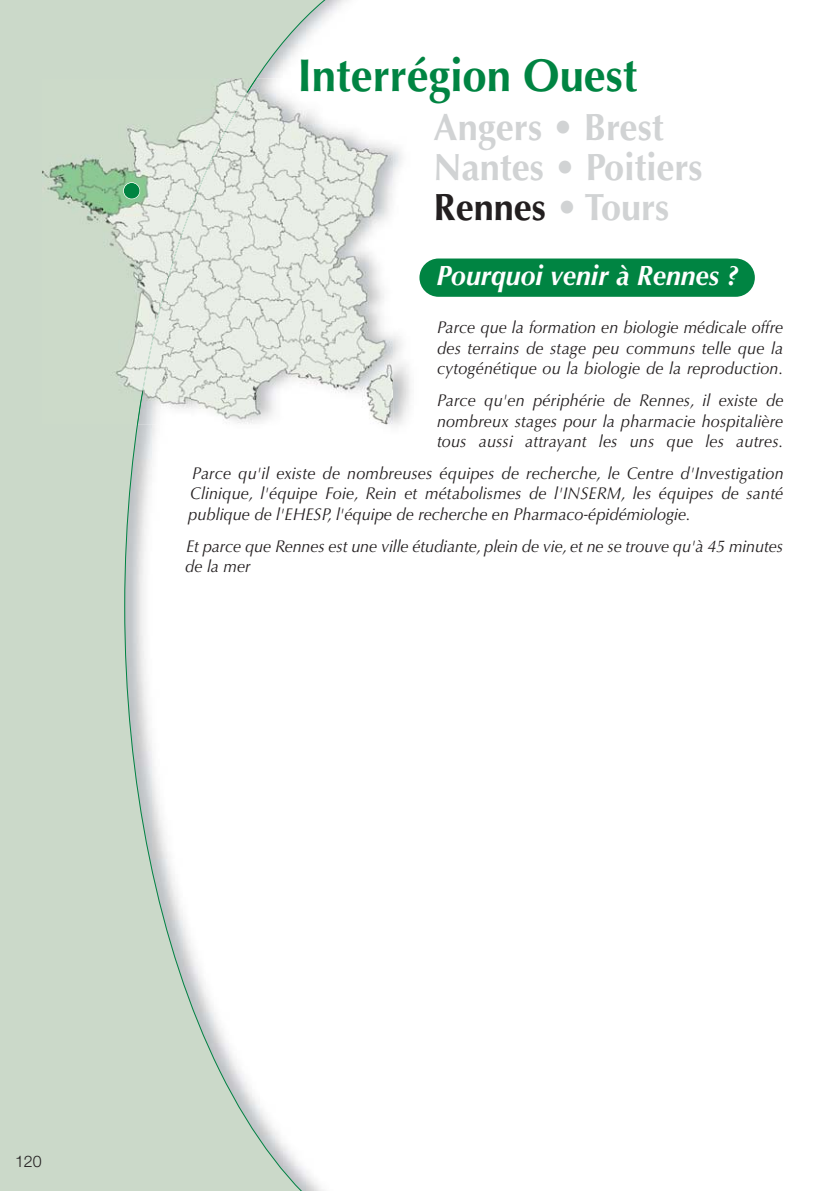
<style>
.page{position:relative;width:840px;height:1191px;background:#fff}
.page>*{position:absolute;margin:0;border:0;box-sizing:border-box;transform-origin:0 0}
.t1{font:700 46px "Optima";color:#008442;scale:.95 1}
.t2{font:700 38px/40px "Optima";color:#d1d3d4;scale:.95 1}
.t3{font:italic 700 28px "Optima";color:#fff;scale:.95 1}
.t4{font:italic 17px/20.6px "Optima";color:#231f20;text-align:justify;scale:.95 1}
.t5{font:300 16px "Helvetica Neue";color:#231f20}
.s1{color:#231f20}
</style>
<div class="page">
<div style="left:0;top:0;width:125px;height:1191px;background:#cbd9c9"></div>
<svg style="left:125px;top:0;width:223px;height:1191px"></svg>
<img style="left:257px;top:78px;width:136px;height:346px">
<img style="left:42px;top:78px;width:95px;height:346px">
<img style="left:137px;top:78px;width:120px;height:346px">
<div style="left:124px;top:183px;width:16px;height:16px;background:#008442;border-radius:50%"></div>
<div style="left:123px;top:182px;width:17px;height:17px;border:1px solid #fff;border-radius:50%"></div>
<div style="left:419px;top:258px;width:335px;height:39px;background:#008442;border-radius:19px"></div>
<h1 class="t1" style="left:297px;top:49px;width:359px">Interrégion Ouest</h1>
<h2 class="t2" style="left:433px;top:107px;width:284px">Angers • Brest<br>Nantes • Poitiers<br><span class="s1">Rennes</span> • Tours</h2>
<h3 class="t3" style="left:436px;top:259px;width:319px">Pourquoi venir à Rennes ?</h3>
<p class="t4" style="left:437px;top:317px;width:366px">Parce que la formation en biologie médicale offre des terrains de stage peu communs telle que la cytogénétique ou la biologie de la reproduction.</p>
<p class="t4" style="left:437px;top:390px;width:366px">Parce qu'en périphérie de Rennes, il existe de nombreux stages pour la pharmacie hospitalière tous aussi attrayant les uns que les autres.</p>
<p class="t4" style="left:188px;top:463px;width:628px">Parce qu'il existe de nombreuses équipes de recherche, le Centre d'Investigation Clinique, l'équipe Foie, Rein et métabolismes de l'INSERM, les équipes de santé publique de l'EHESP, l'équipe de recherche en Pharmaco-épidémiologie.</p>
<p class="t4" style="left:185px;top:536px;width:630px">Et parce que Rennes est une ville étudiante, plein de vie, et ne se trouve qu'à 45 minutes de la mer</p>
<p class="t5" style="left:15px;top:1151px;width:28px">120</p>
</div>
